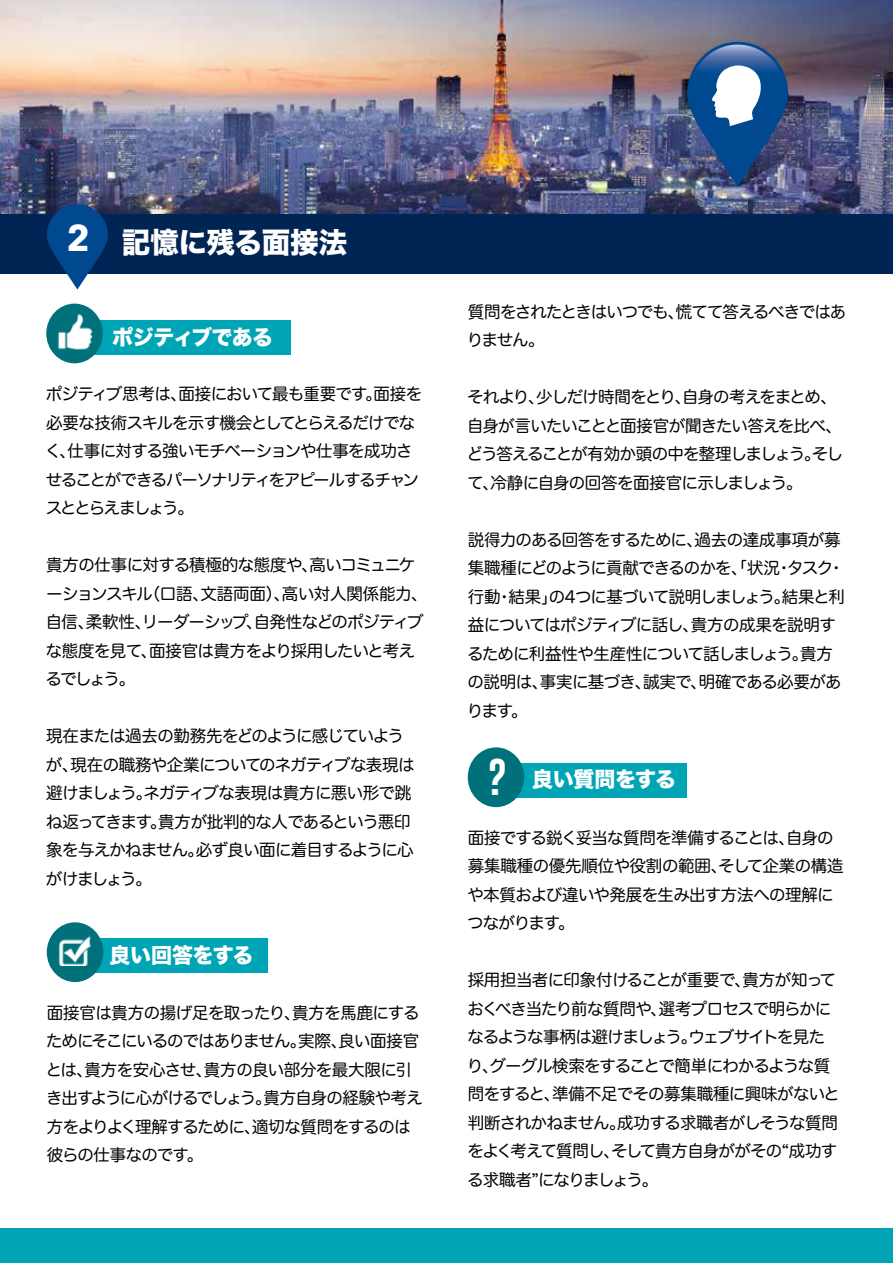
<style>
.page{position:relative;width:893px;height:1263px;background:#fff}
.page>*{position:absolute;margin:0;border:0;box-sizing:border-box;transform-origin:0 0}
.t1{font:28.5px "Hira Kaku Std W8";letter-spacing:-.01em;color:#fff}
.t2{font:21px "Hira Kaku Std W8";letter-spacing:-.025em;color:#fff}
.t3{font:16.5px/28.5px "Hira Maru Pro N W4";letter-spacing:-.05em;color:#000}
.s1{font-family:"Colfax";font-weight:700;font-size:37.5px}
.s2{font-family:"Gobold";font-size:37.5px}
</style>
<div class="page">
<img style="left:0;top:0;width:893px;height:214px">
<img style="left:687px;top:42px;width:112px;height:145px">
<div style="left:0;top:214px;width:893px;height:60px;background:#002453"></div>
<svg style="left:47px;top:204px;width:61px;height:83px"></svg>
<div style="left:66px;top:320px;width:225px;height:34px;background:#00a5b5"></div>
<div style="left:66px;top:938px;width:202px;height:35px;background:#00a5b5"></div>
<div style="left:47px;top:922px;width:56px;height:60px;background:#00717b;border-radius:50%"></div>
<div style="left:487px;top:763px;width:200px;height:35px;background:#00a5b5"></div>
<div style="left:468px;top:747px;width:56px;height:60px;background:#00717b;border-radius:50%"></div>
<div style="left:0;top:1228px;width:893px;height:35px;background:#00a5b5"></div>
<img style="left:59px;top:936px;width:32px;height:30px">
<img style="left:46px;top:287px;width:57px;height:77px">
<h1 class="t1" style="left:67px;top:227px;width:282px"><span class="s1">2</span> 記憶に残る面接法</h1>
<p class="t2" style="left:112px;top:325px;width:162px">ポジティブである</p>
<p class="t3" style="left:45px;top:379px;width:379px">ポジティブ思考は、面接において最も重要です。面接を必要な技術スキルを示す機会としてとらえるだけでなく、仕事に対する強いモチベーションや仕事を成功させることができるパーソナリティをアピールするチャンスととらえましょう。</p>
<p class="t3" style="left:46px;top:550px;width:383px">貴方の仕事に対する積極的な態度や、高いコミュニケーションスキル（口語、文語両面）、高い対人関係能力、自信、柔軟性、リーダーシップ、自発性などのポジティブな態度を見て、面接官は貴方をより採用したいと考えるでしょう。</p>
<p class="t3" style="left:46px;top:721px;width:370px">現在または過去の勤務先をどのように感じていようが、現在の職務や企業についてのネガティブな表現は避けましょう。ネガティブな表現は貴方に悪い形で跳ね返ってきます。貴方が批判的な人であるという悪印象を与えかねません。必ず良い面に着目するように心がけましょう。</p>
<p class="t2" style="left:110px;top:944px;width:145px">良い回答をする</p>
<p class="t3" style="left:46px;top:997px;width:379px">面接官は貴方の揚げ足を取ったり、貴方を馬鹿にするためにそこにいるのではありません。実際、良い面接官とは、貴方を安心させ、貴方の良い部分を最大限に引き出すように心がけるでしょう。貴方自身の経験や考え方をよりよく理解するために、適切な質問をするのは彼らの仕事なのです。</p>
<p class="t3" style="left:467px;top:296px;width:381px">質問をされたときはいつでも、慌てて答えるべきではありません。</p>
<p class="t3" style="left:467px;top:382px;width:378px">それより、少しだけ時間をとり、自身の考えをまとめ、自身が言いたいことと面接官が聞きたい答えを比べ、どう答えることが有効か頭の中を整理しましょう。そして、冷静に自身の回答を面接官に示しましょう。</p>
<p class="t3" style="left:467px;top:524px;width:380px">説得力のある回答をするために、過去の達成事項が募集職種にどのように貢献できるのかを、「状況・タスク・行動・結果」の4つに基づいて説明しましょう。結果と利益についてはポジティブに話し、貴方の成果を説明するために利益性や生産性について話しましょう。貴方の説明は、事実に基づき、誠実で、明確である必要があります。</p>
<p class="t2" style="left:488px;top:767px;width:190px"><span class="s2">?</span> 良い質問をする</p>
<p class="t3" style="left:467px;top:822px;width:378px">面接でする鋭く妥当な質問を準備することは、自身の募集職種の優先順位や役割の範囲、そして企業の構造や本質および違いや発展を生み出す方法への理解につながります。</p>
<p class="t3" style="left:467px;top:965px;width:375px">採用担当者に印象付けることが重要で、貴方が知っておくべき当たり前な質問や、選考プロセスで明らかになるような事柄は避けましょう。ウェブサイトを見たり、グーグル検索をすることで簡単にわかるような質問をすると、準備不足でその募集職種に興味がないと判断されかねません。成功する求職者がしそうな質問をよく考えて質問し、そして貴方自身ががその“成功する求職者”になりましょう。</p>
</div>
